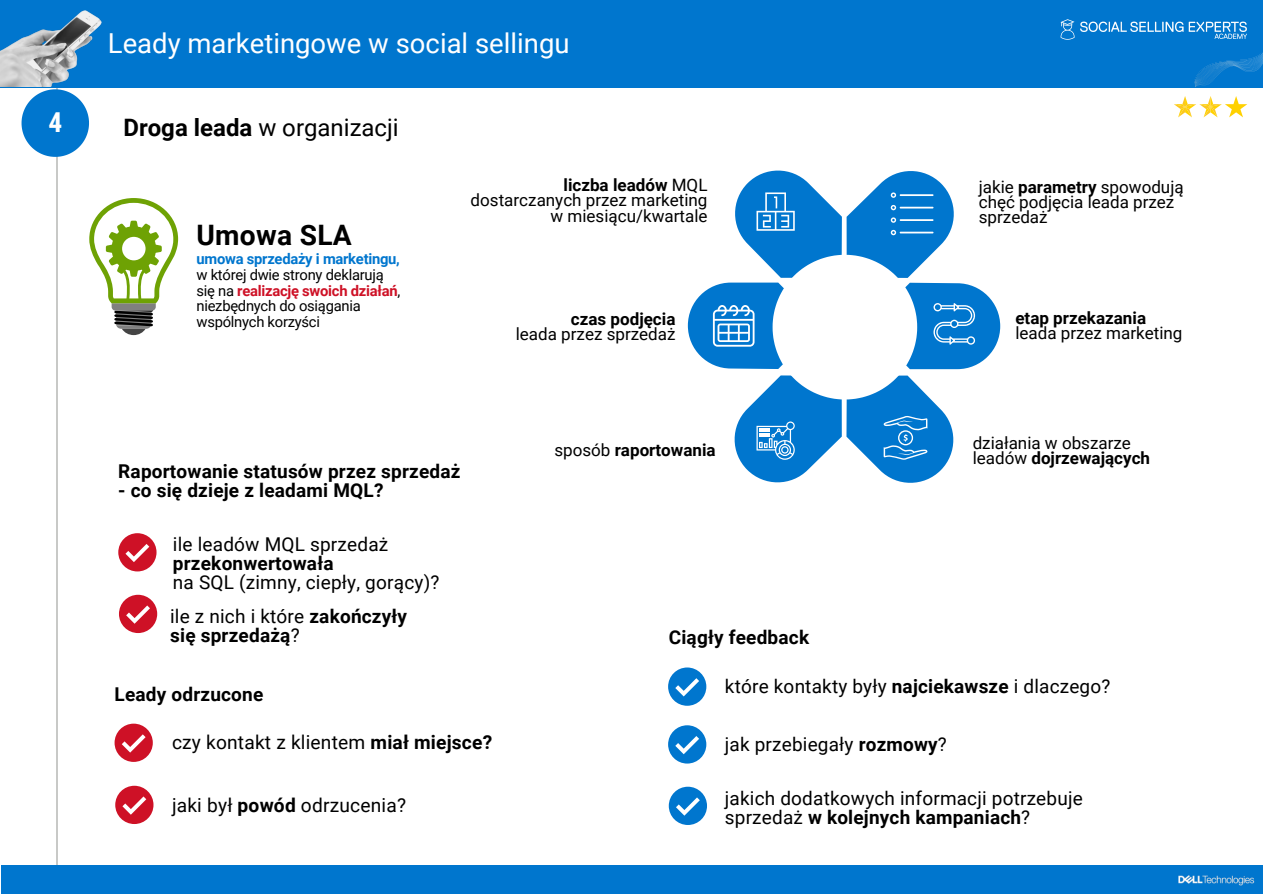
<style>
.page{position:relative;width:1263px;height:894px;background:#fff}
.page>*{position:absolute;margin:0;border:0;box-sizing:border-box;transform-origin:0 0}
.t1{font:700 28.2px "Roboto";letter-spacing:.01em;color:#000}
.t2{font:27.45px "Roboto";color:#fff}
.t3{font:700 27.45px "Roboto Condensed";color:#fff}
.t4{font:24px "Roboto";color:#000}
.t5{font:19.2px "Roboto";letter-spacing:.01em;color:#000}
.t6{font:700 19.05px/19px "Roboto";letter-spacing:.01em;color:#000}
.t7{font:19.05px/19px "Roboto";letter-spacing:.01em;color:#000}
.t8{font:18.9px/18.9px "Roboto";letter-spacing:.01em;color:#000}
.t9{font:16.95px/15px "Roboto";color:#000}
.t10{font:700 16.95px "Roboto";color:#000}
.t11{font:14.85px/15.8px "Roboto";letter-spacing:-.015em;color:#000}
.t12{font:700 14.85px "Roboto";letter-spacing:-.015em;color:#ce1126}
.t13{font:700 14.85px "Roboto";letter-spacing:-.015em;color:#0076ce}
.s1{font-weight:700}
.s2{font-weight:400;color:#000}
.s3{font-weight:400}
</style>
<div class="page">
<hr style="left:56px;top:39px;width:2px;height:854px;background:#c8c9c7">
<div style="left:1px;top:865px;width:1262px;height:28px;background:#0076ce"></div>
<img style="left:1178px;top:875px;width:77px;height:11px">
<div style="left:0;top:0;width:1263px;height:87px;background:#0076ce"></div>
<svg style="left:1190px;top:52px;width:73px;height:36px"></svg>
<img style="left:1060px;top:19px;width:187px;height:21px">
<svg style="left:22px;top:89px;width:67px;height:68px"></svg>
<img style="left:0;top:10px;width:101px;height:77px">
<svg style="left:1174px;top:96px;width:73px;height:21px"></svg>
<svg style="left:89px;top:198px;width:89px;height:137px"></svg>
<svg style="left:688px;top:170px;width:312px;height:313px"></svg>
<svg style="left:118px;top:533px;width:39px;height:38px"></svg>
<svg style="left:119px;top:594px;width:38px;height:39px"></svg>
<svg style="left:115px;top:723px;width:38px;height:38px"></svg>
<svg style="left:115px;top:785px;width:38px;height:38px"></svg>
<svg style="left:668px;top:725px;width:38px;height:38px"></svg>
<svg style="left:669px;top:786px;width:38px;height:38px"></svg>
<svg style="left:668px;top:667px;width:38px;height:38px"></svg>
<p class="t2" style="left:108px;top:27px;width:463px">Leady marketingowe w social sellingu</p>
<p class="t3" style="left:48px;top:107px;width:15px">4</p>
<p class="t4" style="left:123px;top:113px;width:277px"><span class="s1">Droga leada</span> w organizacji</p>
<p class="t1" style="left:196px;top:218px;width:157px">Umowa SLA</p>
<p class="t13" style="left:196px;top:250px;width:205px">umowa sprzedaży i marketingu,</p>
<p class="t11" style="left:196px;top:267px;width:189px">w której dwie strony deklarują</p>
<p class="t12" style="left:196px;top:282px;width:205px"><span class="s2">się na</span> realizację swoich działań<span class="s2">,</span></p>
<p class="t11" style="left:196px;top:298px;width:166px">niezbędnych do osiągania wspólnych korzyści</p>
<p class="t10" style="left:563px;top:176px;width:145px">liczba leadów <span class="s3">MQL</span></p>
<p class="t9" style="left:471px;top:193px;width:238px">dostarczanych przez marketing</p>
<p class="t9" style="left:551px;top:208px;width:158px">w miesiącu/kwartale</p>
<p class="t10" style="left:571px;top:309px;width:106px">czas podjęcia</p>
<p class="t9" style="left:516px;top:327px;width:161px">leada przez sprzedaż</p>
<p class="t9" style="left:979px;top:179px;width:206px">jakie <span class="s1">parametry</span> spowodują chęć podjęcia leada przez sprzedaż</p>
<p class="t10" style="left:1015px;top:308px;width:132px">etap przekazania</p>
<p class="t9" style="left:1015px;top:325px;width:169px">leada przez marketing</p>
<p class="t6" style="left:118px;top:461px;width:344px">Raportowanie statusów przez sprzedaż</p>
<p class="t6" style="left:118px;top:480px;width:267px">- co się dzieje z leadami MQL?</p>
<p class="t7" style="left:173px;top:535px;width:217px">ile leadów MQL sprzedaż <span class="s1">przekonwertowała</span></p>
<p class="t7" style="left:173px;top:573px;width:268px">na SQL (zimny, ciepły, gorący)?</p>
<p class="t6" style="left:170px;top:606px;width:238px"><span class="s3">ile z nich i które</span> zakończyły się sprzedażą<span class="s3">?</span></p>
<p class="t6" style="left:115px;top:685px;width:150px">Leady odrzucone</p>
<p class="t10" style="left:554px;top:440px;width:163px"><span class="s3">sposób</span> raportowania</p>
<p class="t6" style="left:669px;top:627px;width:142px">Ciągły feedback</p>
<p class="t9" style="left:973px;top:435px;width:160px">działania w obszarze</p>
<p class="t10" style="left:973px;top:448px;width:179px"><span class="s3">leadów</span> dojrzewających</p>
<p class="t8" style="left:725px;top:676px;width:387px">które kontakty były <span class="s1">najciekawsze</span> i dlaczego?</p>
<p class="t5" style="left:172px;top:731px;width:322px">czy kontakt z klientem <span class="s1">miał miejsce?</span></p>
<p class="t5" style="left:172px;top:793px;width:236px">jaki był <span class="s1">powód</span> odrzucenia?</p>
<p class="t8" style="left:725px;top:734px;width:223px">jak przebiegały <span class="s1">rozmowy</span>?</p>
<p class="t8" style="left:725px;top:788px;width:359px">jakich dodatkowych informacji potrzebuje sprzedaż <span class="s1">w kolejnych kampaniach</span>?</p>
</div>
